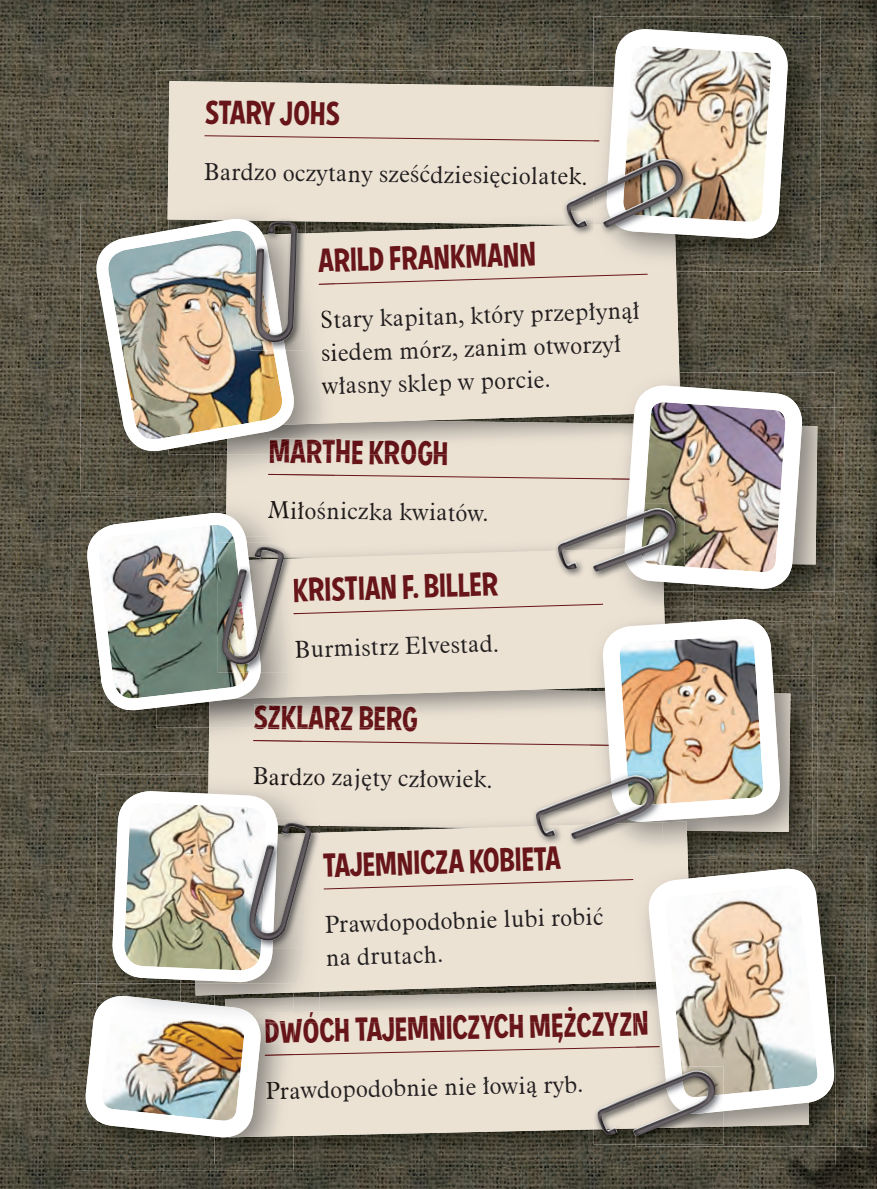
<style>
.page{position:relative;width:877px;height:1189px;background:#fff}
.page>*{position:absolute;margin:0;border:0;box-sizing:border-box;transform-origin:0 0}
.t1{font:300 34px "Animated Gothic";color:#671519}
.t2{font:300 34px "Animated Gothic";color:#611115}
.t3{font:300 34px "Animated Gothic";color:#590c10}
.t4{font:300 29px "Animated Gothic";color:#671519}
.t5{font:24px/32.8px "Aldine 721 Lt EU";color:#231f20}
.s1{color:#1b1613}
.s2{color:#631216}
.s3{color:#5f1014}
.s4{color:#611216}
.s5{color:#621216}
.s6{color:#631317}
.s7{color:#641317}
.s8{color:#641417}
.s9{color:#500909}
.s10{color:#570a0f}
.s11{color:#671519}
.s12{color:#5e1014}
.s13{color:#601115}
</style>
<div class="page">
<img style="left:0;top:0;width:876px;height:1188px">
<img style="left:157px;top:70px;width:436px;height:133px">
<div style="left:167px;top:81px;width:426px;height:130px;background:#ebe2d4"></div>
<img style="left:293px;top:1137px;width:542px;height:26px">
<img style="left:680px;top:271px;width:27px;height:101px">
<div style="left:335px;top:211px;width:227px;height:11px;background:#ebe2d4"></div>
<div style="left:335px;top:222px;width:345px;height:163px;background:#ebe2d4"></div>
<img style="left:593px;top:16px;width:227px;height:255px">
<img style="left:593px;top:70px;width:183px;height:184px">
<img style="left:593px;top:87px;width:13px;height:68px">
<svg style="left:204px;top:135px;width:395px;height:6px"></svg>
<img style="left:593px;top:236px;width:83px;height:35px">
<img style="left:707px;top:372px;width:127px;height:249px">
<img style="left:827px;top:407px;width:7px;height:184px">
<img style="left:679px;top:372px;width:28px;height:13px">
<img style="left:612px;top:372px;width:67px;height:13px">
<img style="left:827px;top:855px;width:39px;height:291px">
<img style="left:635px;top:975px;width:200px;height:171px">
<svg style="left:827px;top:868px;width:7px;height:246px"></svg>
<img style="left:73px;top:983px;width:220px;height:186px">
<img style="left:214px;top:1137px;width:79px;height:26px">
<img style="left:562px;top:155px;width:31px;height:81px">
<img style="left:562px;top:167px;width:3px;height:22px">
<img style="left:593px;top:155px;width:13px;height:3px">
<svg style="left:606px;top:29px;width:181px;height:209px"></svg>
<img style="left:593px;top:228px;width:82px;height:8px">
<img style="left:606px;top:155px;width:85px;height:80px">
<img style="left:565px;top:158px;width:119px;height:70px">
<img style="left:593px;top:1137px;width:42px;height:7px">
<img style="left:635px;top:1137px;width:88px;height:7px">
<img style="left:80px;top:203px;width:77px;height:289px">
<img style="left:157px;top:203px;width:10px;height:16px">
<img style="left:167px;top:203px;width:168px;height:16px">
<img style="left:305px;top:222px;width:30px;height:10px">
<img style="left:169px;top:211px;width:166px;height:11px">
<img style="left:294px;top:232px;width:41px;height:153px">
<svg style="left:319px;top:274px;width:328px;height:11px"></svg>
<img style="left:317px;top:248px;width:18px;height:25px">
<img style="left:321px;top:310px;width:14px;height:23px">
<img style="left:322px;top:343px;width:13px;height:23px">
<img style="left:321px;top:376px;width:14px;height:9px">
<img style="left:96px;top:219px;width:198px;height:166px">
<img style="left:71px;top:496px;width:15px;height:255px">
<img style="left:251px;top:217px;width:54px;height:16px">
<img style="left:285px;top:233px;width:20px;height:117px">
<img style="left:251px;top:222px;width:34px;height:128px">
<img style="left:255px;top:220px;width:42px;height:123px">
<img style="left:86px;top:385px;width:741px;height:752px">
<h1 class="t1" style="left:205px;top:92px;width:136px;rotate:1deg">STARY JOHS</h1>
<p class="t5" style="left:204px;top:156px;width:385px;rotate:1deg">Bardzo oczytany sześćdziesięciolat<span class="s1">ek.</span></p>
<h1 class="t1" style="left:317px;top:241px;width:220px;rotate:-2deg">ARILD FRANKMANN</h1>
<p class="t5" style="left:319px;top:306px;width:322px;rotate:-2deg"><span class="s1">St</span>ary kapitan, który przepłynął <span class="s1">si</span>edem mórz, zanim otworzył <span class="s1">w</span>łasny sklep w porcie.</p>
<h1 class="t2" style="left:269px;top:431px;width:181px;rotate:1deg">M<span class="s2">A</span><span class="s3">R</span>T<span class="s4">H</span><span class="s5">E</span> <span class="s2">K</span><span class="s6">RO</span><span class="s7">G</span><span class="s8">H</span></h1>
<p class="t5" style="left:268px;top:495px;width:222px;rotate:1deg"><span class="s1">Mił</span>ośniczka kwiatów.</p>
<h1 class="t1" style="left:292px;top:570px;width:207px;rotate:-2deg">KRISTIAN F. BILLER</h1>
<p class="t5" style="left:294px;top:635px;width:206px;rotate:-2deg"><span class="s1">B</span>urmistrz Elvestad.</p>
<h1 class="t3" style="left:254px;top:696px;width:165px;rotate:1deg"><span class="s8">S</span><span class="s9">Z</span><span class="s10">K</span><span class="s11">L</span>ARZ <span class="s12">B</span><span class="s3">ER</span><span class="s13">G</span></h1>
<p class="t5" style="left:253px;top:760px;width:241px;rotate:1deg"><span class="s1">Bardzo</span> zajęty człowiek.</p>
<h1 class="t1" style="left:322px;top:845px;width:239px;rotate:-2deg">TAJEMNICZA KOBIETA</h1>
<p class="t5" style="left:324px;top:910px;width:280px;rotate:-2deg">Prawdopodobnie lubi robić na drutach.</p>
<h1 class="t1" style="left:264px;top:1010px;width:386px;rotate:-1deg"><span class="s13">D</span>WÓCH TAJEMNICZYCHMEZCZYZN</h1>
<p class="t4" style="left:558px;top:1012px;width:6px">,</p>
<p class="t5" style="left:265px;top:1075px;width:319px;rotate:-1deg"><span class="s1">Pra</span>wdopodobnie nie łowią ryb.</p>
</div>
